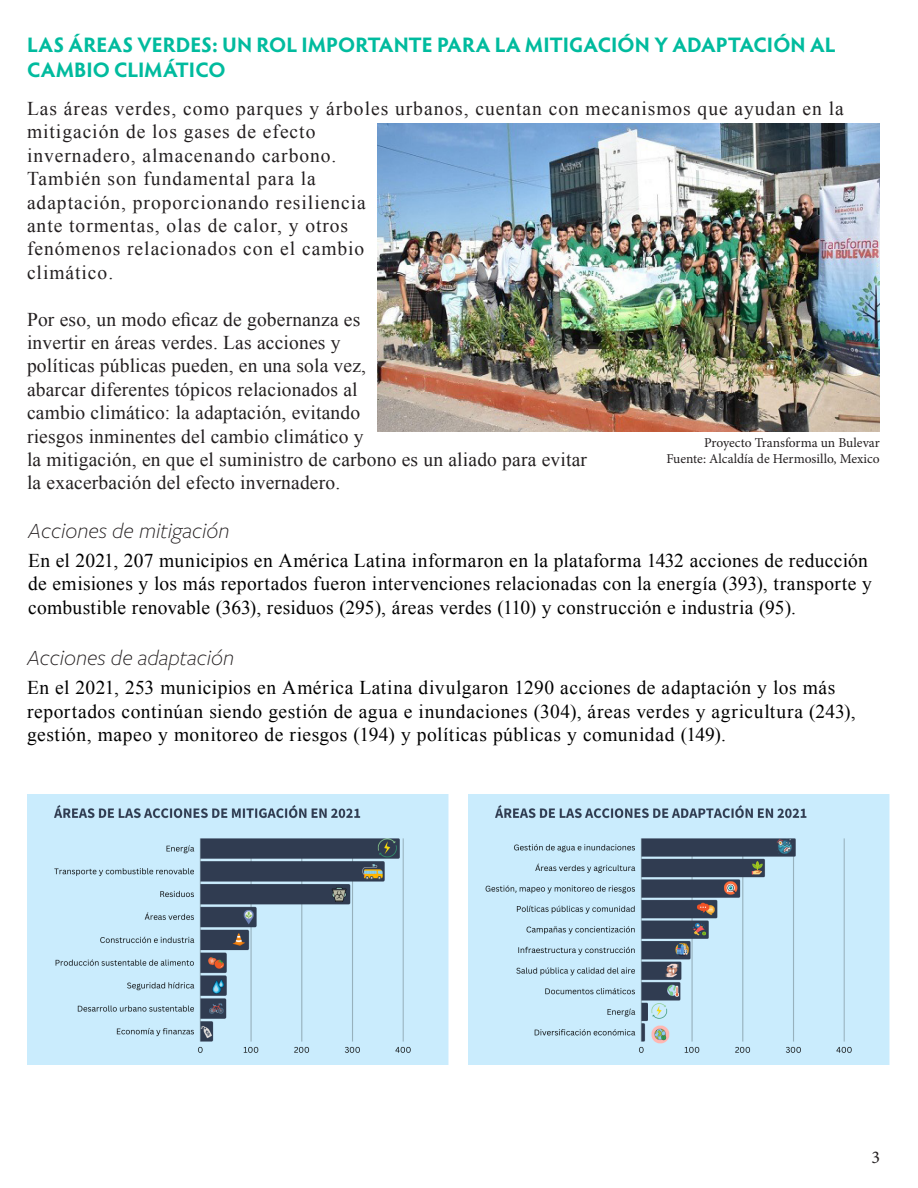
<style>
.page{position:relative;width:918px;height:1188px;background:#fff}
.page>*{position:absolute;margin:0;border:0;box-sizing:border-box;transform-origin:0 0}
.t1{font:italic 300 22.5px "Freight Sans Pro";color:#231f20}
.t2{font:700 21px/25.2px "Hypatia Sans Pro";color:#00bb9e}
.t3{font:19.5px/23.4px "Times New Roman";letter-spacing:.02em;color:#000}
.t4{font:19.5px/23.4px "Times New Roman";letter-spacing:.01em;color:#231f20}
.t5{font:19.5px/23.4px "Times New Roman";letter-spacing:.05em;color:#231f20}
.t6{font:18px "Minion Pro";color:#231f20}
.t7{font:13.5px "Minion Pro";color:#231f20}
</style>
<div class="page">
<img style="left:377px;top:124px;width:503px;height:308px">
<img style="left:28px;top:795px;width:420px;height:269px">
<img style="left:469px;top:795px;width:420px;height:269px">
<p class="t2" style="left:27px;top:31px;width:810px">LAS ÁREAS VERDES: UN ROL IMPORTANTE PARA LA MITIGACIÓN Y ADAPTACIÓN AL<br>CAMBIO CLIMÁTICO</p>
<p class="t5" style="left:27px;top:97px;width:818px">Las áreas verdes, como parques y árboles urbanos, cuentan con mecanismos que ayudan en la mitigación de los gases de efecto<br>invernadero, almacenando carbono.<br>También son fundamental para la<br>adaptación, proporcionando resiliencia<br>ante tormentas, olas de calor, y otros<br>fenómenos relacionados con el cambio<br>climático.</p>
<p class="t4" style="left:27px;top:307px;width:562px">Por eso, un modo eficaz de gobernanza es<br>invertir en áreas verdes. Las acciones y<br>políticas públicas pueden, en una sola vez,<br>abarcar diferentes tópicos relacionados al<br>cambio climático: la adaptación, evitando<br>riesgos inminentes del cambio climático y<br>la mitigación, en que el suministro de carbono es un aliado para evitar la exacerbación del efecto invernadero.</p>
<p class="t7" style="left:704px;top:433px;width:177px">Proyecto Transforma un Bulevar</p>
<p class="t7" style="left:666px;top:450px;width:215px">Fuente: Alcaldía de Hermosillo, Mexico</p>
<p class="t1" style="left:28px;top:516px;width:203px">Acciones de mitigación</p>
<p class="t3" style="left:28px;top:548px;width:845px">En el 2021, 207 municipios en América Latina informaron en la plataforma 1432 acciones de reducción de emisiones y los más reportados fueron intervenciones relacionadas con la energía (393), transporte y combustible renovable (363), residuos (295), áreas verdes (110) y construcción e industria (95).</p>
<p class="t1" style="left:27px;top:643px;width:209px">Acciones de adaptación</p>
<p class="t3" style="left:27px;top:676px;width:830px">En el 2021, 253 municipios en América Latina divulgaron 1290 acciones de adaptación y los más reportados continúan siendo gestión de agua e inundaciones (304), áreas verdes y agricultura (243), gestión, mapeo y monitoreo de riesgos (194) y políticas públicas y comunidad (149).</p>
<p class="t6" style="left:872px;top:1145px;width:10px">3</p>
</div>
